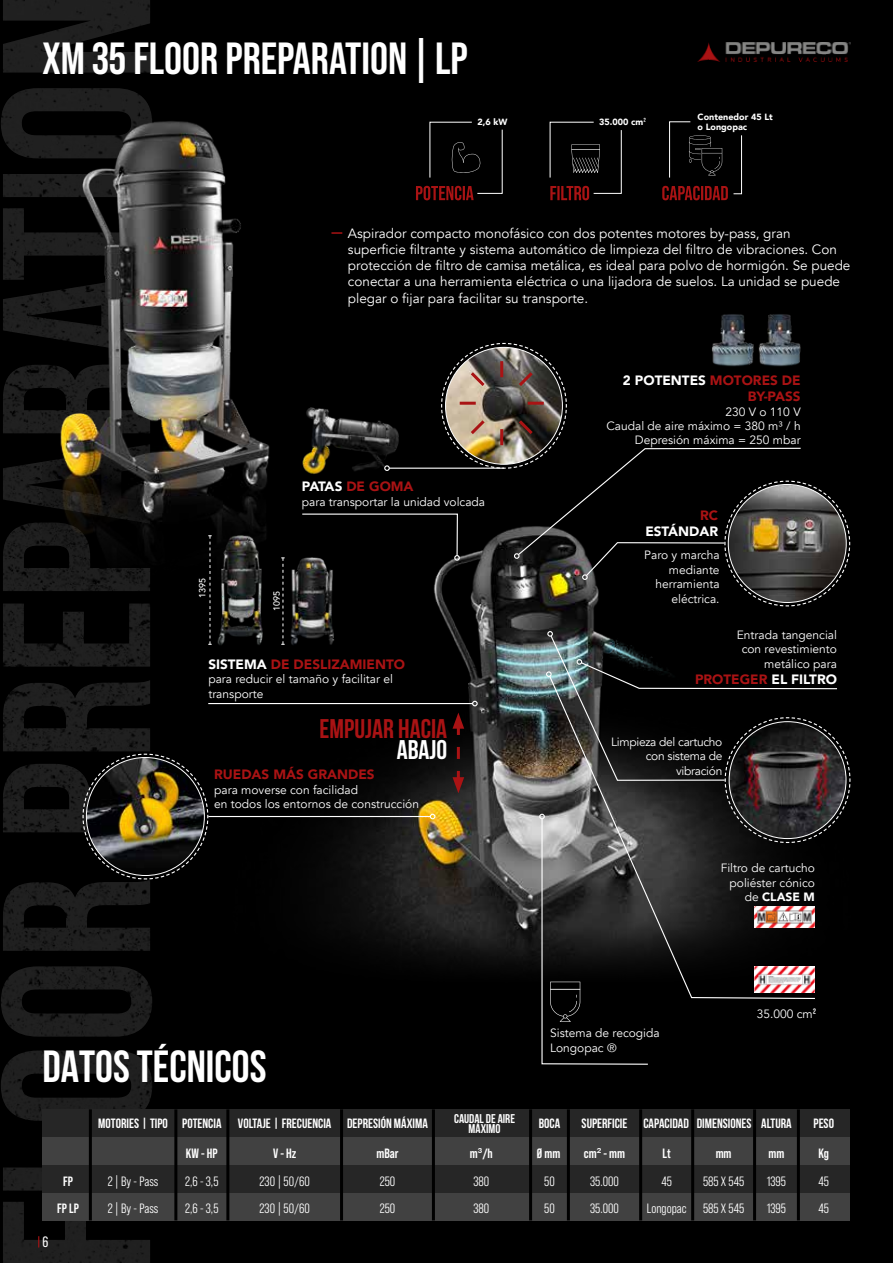
<style>
.page{position:relative;width:893px;height:1263px;background:#000}
.page>*{position:absolute;margin:0;border:0;box-sizing:border-box;transform-origin:0 0}
.t1{font:700 45px "Bebas Neue Pro";color:#fff}
.t2{font:700 45px "Bebas Neue";color:#fff}
.t3{font:700 27px "Bebas Neue";color:#a91314}
.t4{font:700 27px "Bebas Neue";color:#fff}
.t5{font:15px "Bebas Neue Pro";color:#fff}
.t6{font:13.5px/16.2px "Avenir";color:#fff}
.t7{font:13.5px/27.8px "Bebas Neue Pro Middle";color:#fff}
.t8{font:700 13.5px "Bebas Neue";color:#fff}
.t9{font:900 13.5px/16.2px "Avenir";color:#a91314;text-align:right}
.t10{font:700 13.5px/27.8px "Bebas Neue Pro";color:#fff;text-align:center}
.t11{font:900 13.5px "Avenir";color:#fff}
.t12{font:700 12.75px/10.5px "Bebas Neue";color:#fff;text-align:center}
.t13{font:12px/14.4px "Avenir";color:#fff;text-align:right}
.t14{font:12px/14.4px "Avenir";letter-spacing:-.025em;color:#fff;text-align:right}
.t15{font:900 9px/10.8px "Avenir";color:#fff}
.t16{font:500 9px "Avenir";color:#fff}
.s1{font-family:"Bebas Neue";font-weight:700}
.s2{color:#fff}
.s3{font-weight:900}
.s4{font-family:"Bebas Neue Pro"}
.s5{font-family:"Arial";font-weight:400}
</style>
<div class="page">
<img style="left:1px;top:0;width:151px;height:1263px">
<img style="left:697px;top:43px;width:153px;height:19px">
<img style="left:213px;top:607px;width:381px;height:359px">
<svg style="left:82px;top:753px;width:127px;height:127px"></svg>
<div style="left:669px;top:121px;width:73px;height:73px;border:1px solid #fff"></div>
<div style="left:690px;top:109px;width:62px;height:26px;background:#000"></div>
<div style="left:550px;top:122px;width:72px;height:72px;border:1px solid #fff"></div>
<div style="left:594px;top:114px;width:38px;height:16px;background:#000"></div>
<div style="left:43px;top:1165px;width:807px;height:28px;background:#262626"></div>
<div style="left:43px;top:1109px;width:807px;height:28px;background:#262626"></div>
<div style="left:43px;top:1137px;width:807px;height:28px;background:#414141"></div>
<div style="left:43px;top:1193px;width:807px;height:27px;background:#414141"></div>
<hr style="left:89px;top:1109px;width:3px;height:111px;background:#000">
<hr style="left:174px;top:1109px;width:3px;height:111px;background:#000">
<hr style="left:226px;top:1109px;width:3px;height:111px;background:#000">
<hr style="left:340px;top:1109px;width:3px;height:111px;background:#000">
<hr style="left:432px;top:1109px;width:3px;height:111px;background:#000">
<hr style="left:529px;top:1109px;width:3px;height:111px;background:#000">
<hr style="left:567px;top:1109px;width:3px;height:111px;background:#000">
<hr style="left:639px;top:1109px;width:3px;height:111px;background:#000">
<hr style="left:691px;top:1109px;width:3px;height:111px;background:#000">
<hr style="left:753px;top:1109px;width:3px;height:111px;background:#000">
<hr style="left:797px;top:1109px;width:3px;height:111px;background:#000">
<svg style="left:452px;top:713px;width:12px;height:80px"></svg>
<hr style="left:208px;top:816px;width:222px;height:1px;background:#fff">
<svg style="left:430px;top:814px;width:5px;height:5px"></svg>
<hr style="left:208px;top:703px;width:265px;height:1px;background:#fff">
<svg style="left:472px;top:701px;width:6px;height:5px"></svg>
<svg style="left:539px;top:631px;width:312px;height:434px"></svg>
<img style="left:754px;top:907px;width:61px;height:21px">
<img style="left:754px;top:966px;width:61px;height:26px">
<img style="left:43px;top:66px;width:227px;height:550px">
<img style="left:195px;top:527px;width:94px;height:125px">
<img style="left:272px;top:543px;width:80px;height:108px">
<img style="left:86px;top:757px;width:118px;height:118px;border-radius:59px">
<img style="left:729px;top:722px;width:117px;height:116px;border-radius:58px">
<svg style="left:331px;top:232px;width:11px;height:2px"></svg>
<svg style="left:208px;top:535px;width:4px;height:110px"></svg>
<svg style="left:281px;top:557px;width:4px;height:88px"></svg>
<svg style="left:451px;top:142px;width:30px;height:31px"></svg>
<svg style="left:571px;top:144px;width:29px;height:29px"></svg>
<svg style="left:689px;top:135px;width:33px;height:40px"></svg>
<img style="left:720px;top:314px;width:72px;height:28px">
<div style="left:659px;top:178px;width:74px;height:26px;background:#000"></div>
<div style="left:539px;top:178px;width:55px;height:26px;background:#000"></div>
<svg style="left:301px;top:342px;width:550px;height:265px"></svg>
<svg style="left:550px;top:186px;width:39px;height:14px"></svg>
<svg style="left:416px;top:186px;width:58px;height:14px"></svg>
<svg style="left:662px;top:186px;width:66px;height:14px"></svg>
<h1 class="t1" style="left:43px;top:33px;width:427px">XM 35 FLOOR PREPARATION | LP</h1>
<p class="t15" style="left:477px;top:116px;width:31px">2,6 kW</p>
<p class="t15" style="left:599px;top:116px;width:48px">35.000 cm<span class="s1">²</span></p>
<p class="t15" style="left:698px;top:111px;width:77px">Contenedor 45 Lt o Longopac</p>
<p class="t6" style="left:348px;top:225px;width:504px">Aspirador compacto monofásico con dos potentes motores by-pass, gran superficie filtrante y sistema automático de limpieza del filtro de vibraciones. Con protección de filtro de camisa metálica, es ideal para polvo de hormigón. Se puede conectar a una herramienta eléctrica o una lijadora de suelos. La unidad se puede plegar o fijar para facilitar su transporte.</p>
<p class="t16" style="left:195px;top:598px;width:22px;rotate:-90deg">1395</p>
<p class="t9" style="left:302px;top:478px;width:113px"><span class="s2">PATAS</span> DE GOMA</p>
<p class="t13" style="left:302px;top:495px;width:185px">para transportar la unidad volcada</p>
<p class="t16" style="left:269px;top:611px;width:22px;rotate:-90deg">1095</p>
<p class="t9" style="left:208px;top:655px;width:198px"><span class="s2">SISTEMA</span> DE DESLIZAMIENTO</p>
<p class="t13" style="left:208px;top:672px;width:186px;text-align:left">para reducir el tamaño y facilitar el transporte</p>
<h2 class="t3" style="left:320px;top:714px;width:129px">EMPUJAR HACIA</h2>
<h2 class="t4" style="left:397px;top:735px;width:52px">ABAJO</h2>
<p class="t9" style="left:214px;top:766px;width:162px">RUEDAS MÁS GRANDES</p>
<p class="t13" style="left:214px;top:783px;width:206px;text-align:left">para moverse con facilidad<br>en todos los entornos de construcción</p>
<h1 class="t2" style="left:43px;top:1041px;width:226px">DATOS TÉCNICOS</h1>
<p class="t9" style="left:623px;top:372px;width:179px"><span class="s2">2 POTENTES</span> MOTORES DE<br>BY-PASS</p>
<p class="t13" style="left:606px;top:404px;width:196px">230 V o 110 V<br>Caudal de aire máximo = 380 m³ / h<br>Depresión máxima = 250 mbar</p>
<p class="t9" style="left:700px;top:507px;width:19px">RC</p>
<p class="t11" style="left:645px;top:520px;width:74px">ESTÁNDAR</p>
<p class="t13" style="left:644px;top:548px;width:77px">Paro y marcha mediante herramienta eléctrica.</p>
<p class="t13" style="left:737px;top:628px;width:102px">Entrada tangencial con revestimiento metálico para</p>
<p class="t9" style="left:695px;top:671px;width:143px">PROTEGER <span class="s2">EL FILTRO</span></p>
<p class="t14" style="left:611px;top:735px;width:113px">Limpieza del cartucho con sistema de vibración</p>
<p class="t13" style="left:721px;top:861px;width:96px">Filtro de cartucho poliéster cónico de <span class="s3">CLASE M</span></p>
<p class="t13" style="left:550px;top:1026px;width:111px;text-align:left">Sistema de recogida<br>Longopac ®</p>
<p class="t13" style="left:757px;top:1006px;width:61px">35.000 cm<span class="s1">²</span></p>
<p class="t12" style="left:454px;top:1113px;width:62px">CAUDAL DE AIRE<br>MÁXIMO</p>
<p class="t8" style="left:98px;top:1116px;width:331px">MOTORIES | TIPO POTENCIA VOLTAJE | FRECUENCIA DEPRESIÓN MÁXIMA</p>
<p class="t8" style="left:539px;top:1116px;width:23px">BOCA</p>
<p class="t8" style="left:582px;top:1116px;width:212px"><span class="s4">SUPERFICIE</span> CAPACIDAD DIMENSIONES ALTURA</p>
<p class="t8" style="left:813px;top:1116px;width:22px">PESO</p>
<p class="t10" style="left:186px;top:1139px;width:33px">KW - HP</p>
<p class="t10" style="left:273px;top:1139px;width:25px">V - Hz</p>
<p class="t10" style="left:376px;top:1139px;width:24px">mBar</p>
<p class="t10" style="left:470px;top:1139px;width:24px">m<span class="s5">³</span>/h</p>
<p class="t10" style="left:537px;top:1139px;width:25px">Ø mm</p>
<p class="t10" style="left:584px;top:1139px;width:43px">cm<span class="s5">²</span> - mm</p>
<p class="t10" style="left:663px;top:1139px;width:10px">Lt</p>
<p class="t10" style="left:716px;top:1139px;width:17px">mm</p>
<p class="t10" style="left:768px;top:1139px;width:17px">mm</p>
<p class="t10" style="left:818px;top:1139px;width:12px">Kg</p>
<p class="t5" style="left:43px;top:1233px;width:7px">6</p>
<p class="t10" style="left:57px;top:1167px;width:23px">FP<br>FP LP</p>
<p class="t7" style="left:185px;top:1167px;width:35px">2,6 - 3,5<br>2,6 - 3,5</p>
<p class="t7" style="left:260px;top:1167px;width:52px">230 | 50/60<br>230 | 50/60</p>
<p class="t7" style="left:380px;top:1167px;width:17px">250<br>250</p>
<p class="t7" style="left:473px;top:1167px;width:17px">380<br>380</p>
<p class="t7" style="left:544px;top:1167px;width:12px">50<br>50</p>
<p class="t7" style="left:647px;top:1167px;width:41px;text-align:center">45<br>Longopac</p>
<p class="t7" style="left:703px;top:1167px;width:43px">585 X 545<br>585 X 545</p>
<p class="t7" style="left:767px;top:1167px;width:21px">1395<br>1395</p>
<p class="t7" style="left:818px;top:1167px;width:12px">45<br>45</p>
<p class="t7" style="left:108px;top:1167px;width:52px">2 | By - Pass<br>2 | By - Pass</p>
<p class="t7" style="left:590px;top:1167px;width:30px">35.000<br>35.000</p>
</div>
